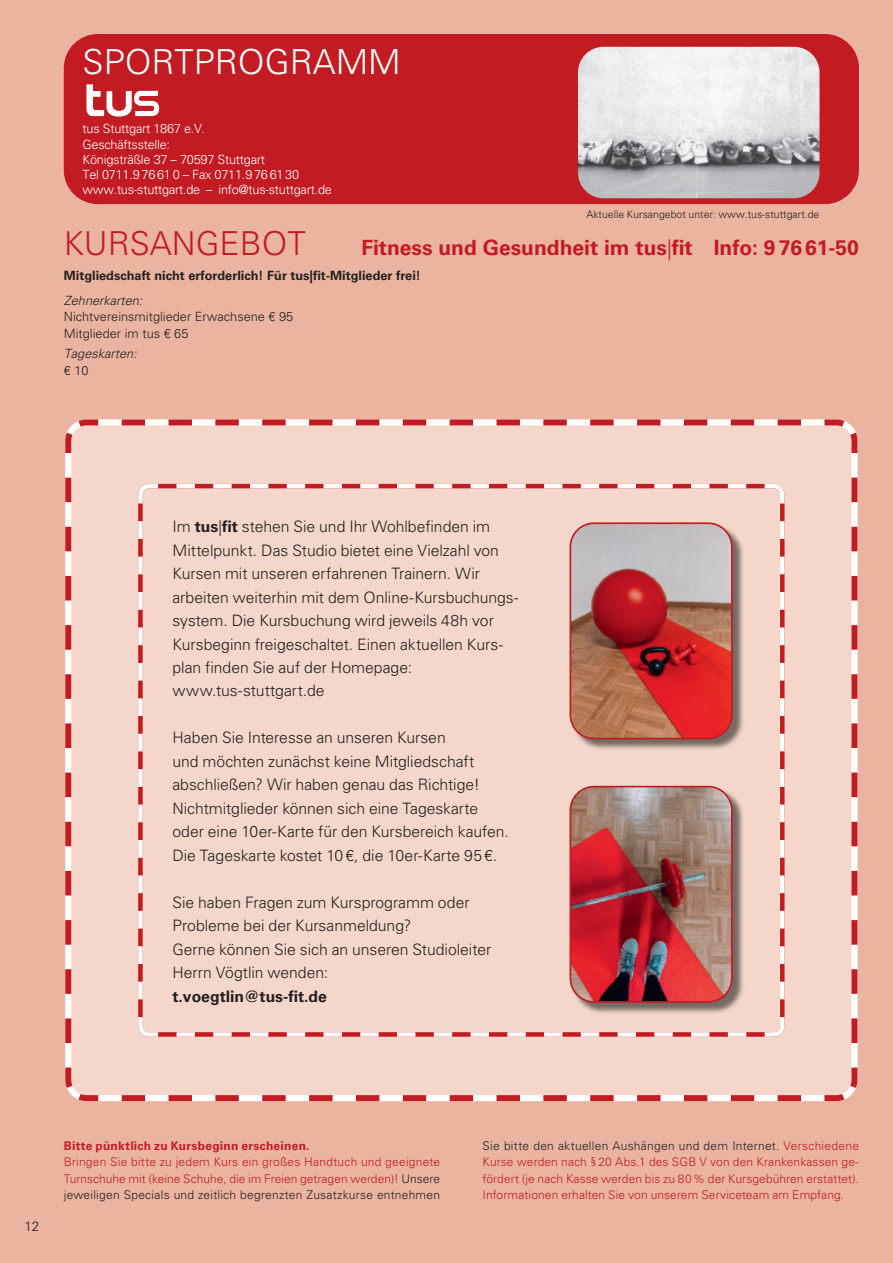
<style>
.page{position:relative;width:893px;height:1263px;background:#eab4a1}
.page>*{position:absolute;margin:0;border:0;box-sizing:border-box;transform-origin:0 0}
.t1{font:300 34.5px "Univers";color:#fff}
.t2{font:300 33px "Univers";color:#c21b21}
.t3{font:700 21px "Univers";color:#c21b21}
.t4{font:300 15.75px/23.4px "Univers";letter-spacing:-.005em;color:#231f20}
.t5{font:700 15.75px "Univers";color:#231f20}
.t6{font:300 13.5px "Univers";color:#231f20}
.t7{font:300 12.75px/15.1px "Univers";letter-spacing:-.02em;color:#fff}
.t8{font:700 12.75px "Univers";color:#231f20}
.t9{font:300 12.75px/16.5px "Univers";color:#231f20}
.t10{font:italic 300 12.75px "Univers";color:#231f20}
.t11{font:300 12px/16.5px "Univers";letter-spacing:.015em;color:#c21b21;text-align:justify}
.t12{font:700 12px "Univers";letter-spacing:.025em;color:#c21b21}
.t13{font:300 10.5px "Univers";color:#231f20}
.s1{font-weight:300}
.s2{font-weight:700}
.s3{color:#231f20}
</style>
<div class="page">
<div style="left:64px;top:34px;width:795px;height:170px;background:#c21b21;border-radius:34px"></div>
<img style="left:578px;top:47px;width:241px;height:151px">
<svg style="left:86px;top:84px;width:73px;height:33px"></svg>
<svg style="left:65px;top:419px;width:793px;height:683px;background:#f2cfc4"></svg>
<div style="left:136px;top:482px;width:651px;height:557px;background:#f4d7ca"></div>
<div style="left:571px;top:524px;width:173px;height:227px;background:#231f20;opacity:.6"></div>
<img style="left:570px;top:523px;width:162px;height:215px">
<div style="left:569px;top:522px;width:164px;height:217px;border:2px solid #c21b21;border-radius:24px"></div>
<div style="left:571px;top:787px;width:173px;height:227px;background:#231f20;opacity:.6"></div>
<img style="left:570px;top:787px;width:162px;height:215px">
<div style="left:569px;top:786px;width:164px;height:217px;border:2px solid #c21b21;border-radius:24px"></div>
<h1 class="t1" style="left:83px;top:41px;width:320px">SPORTPROGRAMM</h1>
<p class="t7" style="left:83px;top:121px;width:251px">tus Stuttgart 1867 e.V.<br>Geschäftsstelle:<br>Königsträßle 37 – 70597 Stuttgart<br>Tel 0711.976610 – Fax 0711.9766130 www.tus-stuttgart.de – info@tus-stuttgart.de</p>
<h2 class="t2" style="left:64px;top:223px;width:244px">KURSANGEBOT</h2>
<h3 class="t3" style="left:361px;top:235px;width:499px">Fitness und Gesundheit im tus<span class="s1">|</span>fit Info: 9 76 61-50</h3>
<p class="t8" style="left:64px;top:268px;width:359px">Mitgliedschaft nicht erforderlich! Für tus|fit-Mitglieder frei!</p>
<p class="t10" style="left:64px;top:292px;width:80px">Zehnerkarten:</p>
<p class="t9" style="left:64px;top:308px;width:231px">Nichtvereinsmitglieder Erwachsene € 95<br>Mitglieder im tus € 65</p>
<p class="t10" style="left:64px;top:346px;width:74px">Tageskarten:</p>
<p class="t9" style="left:64px;top:362px;width:26px">€ 10</p>
<p class="t13" style="left:586px;top:208px;width:235px">Aktuelle Kursangebot unter: www.tus-stuttgart.de</p>
<p class="t4" style="left:172px;top:515px;width:348px">Im <span class="s2">tus</span>|<span class="s2">fit</span> stehen Sie und Ihr Wohlbefinden im Mittelpunkt. Das Studio bietet eine Vielzahl von Kursen mit unseren erfahrenen Trainern. Wir arbeiten weiterhin mit dem Online-Kursbuchungs&shy;system. Die Kursbuchung wird jeweils 48h vor Kursbeginn freigeschaltet. Einen aktuellen Kurs&shy;plan finden Sie auf der Homepage: www.tus-stuttgart.de</p>
<p class="t4" style="left:172px;top:726px;width:338px">Haben Sie Interesse an unseren Kursen<br>und möchten zunächst keine Mitgliedschaft abschließen? Wir haben genau das Richtige!<br>Nichtmitglieder können sich eine Tageskarte oder eine 10er-Karte für den Kursbereich kaufen.<br>Die Tageskarte kostet 10€, die 10er-Karte 95€.</p>
<p class="t4" style="left:172px;top:890px;width:320px">Sie haben Fragen zum Kursprogramm oder Probleme bei der Kursanmeldung?<br>Gerne können Sie sich an unseren Studioleiter Herrn Vögtlin wenden:</p>
<p class="t5" style="left:172px;top:987px;width:156px">t.voegtlin@tus-fit.de</p>
<p class="t6" style="left:24px;top:1217px;width:17px">12</p>
<p class="t12" style="left:64px;top:1138px;width:247px">Bitte pünktlich zu Kursbeginn erscheinen.</p>
<p class="t11" style="left:64px;top:1154px;width:378px">Bringen Sie bitte zu jedem Kurs ein großes Handtuch und geeignete Turnschuhe mit (keine Schuhe, die im Freien getragen werden)! <span class="s3">Unsere jeweiligen Specials und zeitlich begrenzten Zusatzkurse entnehmen</span></p>
<p class="t11" style="left:483px;top:1137px;width:378px"><span class="s3">Sie bitte den aktuellen Aushängen und dem Internet.</span> Verschiedene Kurse werden nach §20 Abs.1 des SGB V von den Krankenkassen ge&shy;fördert (je nach Kasse werden bis zu 80% der Kursgebühren erstattet).<br>Informationen erhalten Sie von unserem Serviceteam am Empfang.</p>
</div>
